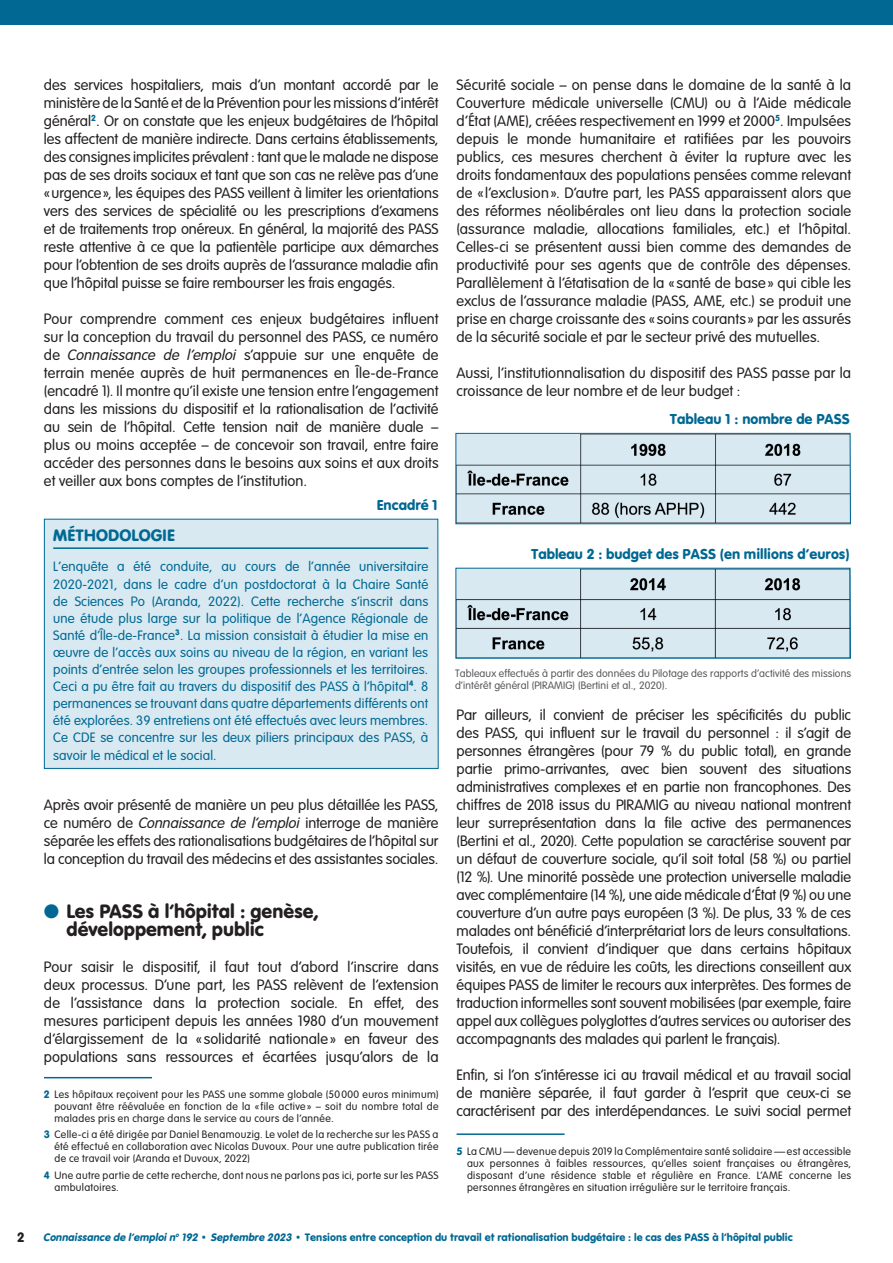
<style>
.page{position:relative;width:893px;height:1263px;background:#fff}
.page>*{position:absolute;margin:0;border:0;box-sizing:border-box;transform-origin:0 0}
.t1{font:20.25px/18px "VAG Rundschrift D Regular";color:#231f20}
.t2{font:17.25px "VAG Rundschrift D Regular";letter-spacing:.01em;color:#006893}
.t3{font:15.75px/18px "VAG Rundschrift D Light";color:#231f20;text-align:justify}
.t4{font:15px "VAG Rundschrift D Regular";color:#006893}
.t5{font:14.25px/17.1px "VAG Rundschrift D Light";letter-spacing:.01em;color:#006893;text-align:justify}
.t6{font:14.25px "VAG Rundschrift D Regular";color:#231f20}
.t7{font:11.25px/12px "VAG Rundschrift D Light";letter-spacing:.03em;color:#231f20;text-align:justify}
.t8{font:11.25px "VAG Rundschrift D Regular";color:#006893}
.t9{font:11.25px/12px "VAG Rundschrift D Light";letter-spacing:.01em;color:#57585a}
.s1{font-style:italic}
.s2{color:#006893}
.s3{font-family:"VAG Rundschrift D Regular";color:#006893}
</style>
<div class="page">
<hr style="left:44px;top:1077px;width:108px;height:1px;background:#006893">
<hr style="left:457px;top:1133px;width:108px;height:2px;background:#006893">
<div style="left:0;top:0;width:893px;height:24px;background:#006893"></div>
<div style="left:44px;top:519px;width:394px;height:249px;background:#d8e9f1"></div>
<hr style="left:53px;top:547px;width:375px;height:2px;background:#006893">
<div style="left:44px;top:519px;width:395px;height:250px;border:1px solid #006893"></div>
<img style="left:458px;top:435px;width:391px;height:87px">
<div style="left:456px;top:433px;width:395px;height:91px;border:1px solid #006893"></div>
<img style="left:458px;top:570px;width:391px;height:86px">
<div style="left:456px;top:568px;width:395px;height:90px;border:1px solid #006893"></div>
<p class="t3" style="left:44px;top:75px;width:396px">des services hospitaliers, mais d’un montant accordé par le ministère de la Santé et de la Prévention pour les missions d’intérêt général<sup>2</sup>. Or on constate que les enjeux budgétaires de l’hôpital les affectent de manière indirecte. Dans certains établissements, des consignes implicites prévalent : tant que le malade ne dispose pas de ses droits sociaux et tant que son cas ne relève pas d’une «urgence», les équipes des PASS veillent à limiter les orientations vers des services de spécialité ou les prescriptions d’examens et de traitements trop onéreux. En général, la majorité des PASS reste attentive à ce que la patientèle participe aux démarches pour l’obtention de ses droits auprès de l’assurance maladie afin que l’hôpital puisse se faire rembourser les frais engagés.</p>
<p class="t3" style="left:44px;top:309px;width:396px">Pour comprendre comment ces enjeux budgétaires influent sur la conception du travail du personnel des PASS, ce numéro de <span class="s1">Connaissance de l’emploi</span> s’appuie sur une enquête de terrain menée auprès de huit permanences en Île-de-France (encadré 1). Il montre qu’il existe une tension entre l’engagement dans les missions du dispositif et la rationalisation de l’activité au sein de l’hôpital. Cette tension nait de manière duale – plus ou moins acceptée – de concevoir son travail, entre faire accéder des personnes dans le besoins aux soins et aux droits et veiller aux bons comptes de l’institution.</p>
<p class="t4" style="left:377px;top:492px;width:63px">Encadré 1</p>
<p class="t2" style="left:53px;top:520px;width:123px">MÉTHODOLOGIE</p>
<p class="t5" style="left:53px;top:557px;width:377px">L’enquête a été conduite, au cours de l’année universitaire 2020-2021, dans le cadre d’un postdoctorat à la Chaire Santé de Sciences Po (Aranda, 2022). Cette recherche s’inscrit dans une étude plus large sur la politique de l’Agence Régionale de Santé d’Île-de-France<sup>3</sup>. La mission consistait à étudier la mise en œuvre de l’accès aux soins au niveau de la région, en variant les points d’entrée selon les groupes professionnels et les territoires.<br>Ceci a pu être fait au travers du dispositif des PASS à l’hôpital<sup>4</sup>. 8 permanences se trouvant dans quatre départements différents ont été explorées. 39 entretiens ont été effectués avec leurs membres.<br>Ce CDE se concentre sur les deux piliers principaux des PASS, à savoir le médical et le social.</p>
<p class="t3" style="left:44px;top:795px;width:396px">Après avoir présenté de manière un peu plus détaillée les PASS, ce numéro de <span class="s1">Connaissance de l’emploi</span> interroge de manière séparée les effets des rationalisations budgétaires de l’hôpital sur la conception du travail des médecins et des assistantes sociales.</p>
<p class="t1" style="left:66px;top:899px;width:253px;text-indent:-22px"><span class="s2">●</span> Les PASS à l’hôpital : genèse, développement, public</p>
<p class="t3" style="left:44px;top:957px;width:396px">Pour saisir le dispositif, il faut tout d’abord l’inscrire dans deux processus. D’une part, les PASS relèvent de l’extension de l’assistance dans la protection sociale. En effet, des mesures participent depuis les années 1980 d’un mouvement d’élargissement de la « solidarité nationale » en faveur des populations sans ressources et écartées jusqu’alors de la</p>
<p class="t7" style="left:54px;top:1087px;width:386px;text-indent:-10px"><span class="s3">2</span> Les hôpitaux reçoivent pour les PASS une somme globale (50 000 euros minimum) pouvant être réévaluée en fonction de la «file active » – soit du nombre total de malades pris en charge dans le service au cours de l’année.</p>
<p class="t7" style="left:54px;top:1128px;width:386px;text-indent:-10px"><span class="s3">3</span> Celle-ci a été dirigée par Daniel Benamouzig. Le volet de la recherche sur les PASS a été effectué en collaboration avec Nicolas Duvoux. Pour une autre publication tirée de ce travail voir (Aranda et Duvoux, 2022)</p>
<p class="t7" style="left:54px;top:1168px;width:386px;text-indent:-10px"><span class="s3">4</span> Une autre partie de cette recherche, dont nous ne parlons pas ici, porte sur les PASS ambulatoires.</p>
<p class="t3" style="left:457px;top:75px;width:396px">Sécurité sociale – on pense dans le domaine de la santé à la Couverture médicale universelle (CMU) ou à l’Aide médicale d’État (AME), créées respectivement en 1999 et 2000<sup>5</sup>. Impulsées depuis le monde humanitaire et ratifiées par les pouvoirs publics, ces mesures cherchent à éviter la rupture avec les droits fondamentaux des populations pensées comme relevant de «l’exclusion». D’autre part, les PASS apparaissent alors que des réformes néolibérales ont lieu dans la protection sociale (assurance maladie, allocations familiales, etc.) et l’hôpital.<br>Celles-ci se présentent aussi bien comme des demandes de productivité pour ses agents que de contrôle des dépenses.<br>Parallèlement à l’étatisation de la « santé de base » qui cible les exclus de l’assurance maladie (PASS, AME, etc.) se produit une prise en charge croissante des « soins courants » par les assurés de la sécurité sociale et par le secteur privé des mutuelles.</p>
<p class="t3" style="left:457px;top:363px;width:396px">Aussi, l’institutionnalisation du dispositif des PASS passe par la croissance de leur nombre et de leur budget :</p>
<p class="t4" style="left:670px;top:406px;width:181px">Tableau 1 : nombre de PASS</p>
<p class="t4" style="left:531px;top:541px;width:320px">Tableau 2 : budget des PASS (en millions d’euros)</p>
<p class="t9" style="left:455px;top:666px;width:398px">Tableaux effectués à partir des données du Pilotage des rapports d’activité des missions d’intérêt général (PIRAMIG) (Bertini et al., 2020).</p>
<p class="t3" style="left:457px;top:705px;width:396px">Par ailleurs, il convient de préciser les spécificités du public des PASS, qui influent sur le travail du personnel : il s’agit de personnes étrangères (pour 79 % du public total), en grande partie primo-arrivantes, avec bien souvent des situations administratives complexes et en partie non francophones. Des chiffres de 2018 issus du PIRAMIG au niveau national montrent leur surreprésentation dans la file active des permanences (Bertini et al., 2020). Cette population se caractérise souvent par un défaut de couverture sociale, qu’il soit total (58 %) ou partiel (12 %). Une minorité possède une protection universelle maladie avec complémentaire (14 %), une aide médicale d’État (9 %) ou une couverture d’un autre pays européen (3 %). De plus, 33 % de ces malades ont bénéficié d’interprétariat lors de leurs consultations.<br>Toutefois, il convient d’indiquer que dans certains hôpitaux visités, en vue de réduire les coûts, les directions conseillent aux équipes PASS de limiter le recours aux interprètes. Des formes de traduction informelles sont souvent mobilisées (par exemple, faire appel aux collègues polyglottes d’autres services ou autoriser des accompagnants des malades qui parlent le français).</p>
<p class="t3" style="left:457px;top:1065px;width:396px">Enfin, si l’on s’intéresse ici au travail médical et au travail social de manière séparée, il faut garder à l’esprit que ceux-ci se caractérisent par des interdépendances. Le suivi social permet</p>
<p class="t7" style="left:467px;top:1144px;width:386px;text-indent:-10px"><span class="s3">5</span> La CMU — devenue depuis 2019 la Complémentaire santé solidaire — est accessible aux personnes à faibles ressources, qu’elles soient françaises ou étrangères, disposant d’une résidence stable et régulière en France. L’AME concerne les personnes étrangères en situation irrégulière sur le territoire français.</p>
<p class="t6" style="left:17px;top:1225px;width:9px">2</p>
<p class="t8" style="left:43px;top:1227px;width:751px"><span class="s1">Connaissance de l’emploin</span><sup>o</sup> <span class="s1">192</span> • <span class="s1">Septembre 2023</span> • Tensions entre conception du travail et rationalisation budgétaire : le cas des PASS à l’hôpital public</p>
</div>
